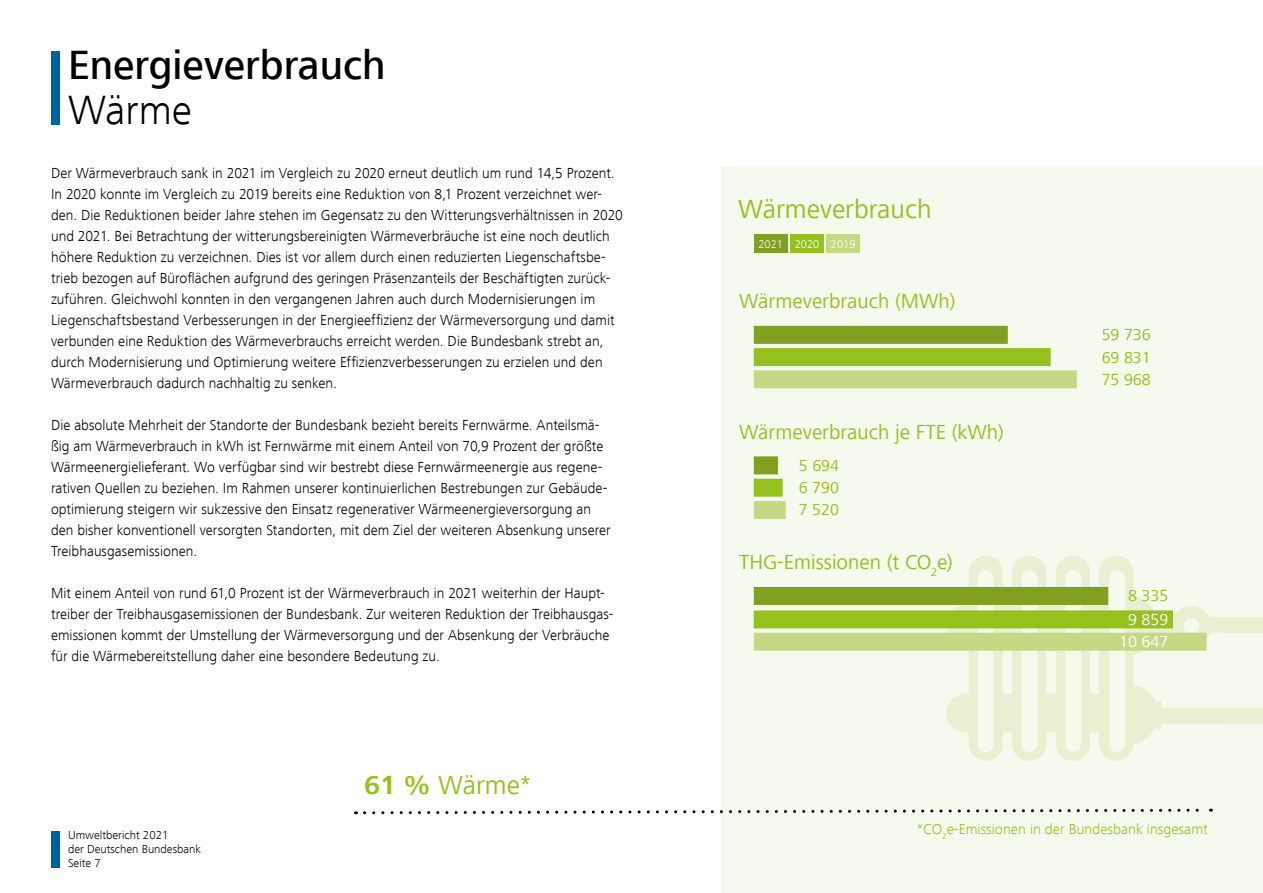
<style>
.page{position:relative;width:1263px;height:893px;background:#fff}
.page>*{position:absolute;margin:0;border:0;box-sizing:border-box;transform-origin:0 0}
.t1{font:500 42px/45px "Frutiger Next LTCE";color:#000}
.t2{font:27px "Frutiger Next LTCE";color:#95c11f}
.t3{font:21px "Frutiger Next LTCE";color:#95c11f}
.t4{font:16.5px/22.2px "Frutiger Next LTCE";color:#95c11f}
.t5{font:16.5px "Frutiger Next LTCE";color:#fff}
.t6{font:300 15px/21px "Frutiger Next LTCE";letter-spacing:.005em;color:#000}
.t7{font:300 15px "Frutiger Next LTCE";color:#95c11f}
.t8{font:300 12px/14.4px "Frutiger Next LTCE";color:#000}
.Fußnoten{font:300 11.55px "Frutiger Next LTCE";color:#fff}
.s1{font-weight:300}
.s2{font-weight:700}
</style>
<div class="page">
<div style="left:51px;top:831px;width:9px;height:36px;background:#0061a1"></div>
<div style="left:51px;top:51px;width:9px;height:73px;background:#0061a1"></div>
<div style="left:721px;top:168px;width:542px;height:725px;background:#f6f9ed"></div>
<div style="left:754px;top:370px;width:323px;height:18px;background:#c5d984"></div>
<div style="left:754px;top:326px;width:254px;height:18px;background:#80a022"></div>
<div style="left:754px;top:348px;width:297px;height:18px;background:#95c11f"></div>
<div style="left:754px;top:501px;width:32px;height:18px;background:#c5d984"></div>
<div style="left:754px;top:456px;width:24px;height:18px;background:#80a022"></div>
<div style="left:754px;top:479px;width:29px;height:18px;background:#95c11f"></div>
<svg style="left:355px;top:808px;width:856px;height:7px"></svg>
<div style="left:754px;top:235px;width:34px;height:18px;background:#80a022"></div>
<div style="left:826px;top:235px;width:34px;height:18px;background:#c5d984"></div>
<div style="left:790px;top:235px;width:34px;height:18px;background:#95c11f"></div>
<svg style="left:946px;top:556px;width:283px;height:205px"></svg>
<div style="left:1224px;top:617px;width:39px;height:16px;background:#e9f0d2"></div>
<div style="left:1229px;top:708px;width:34px;height:16px;background:#e9f0d2"></div>
<div style="left:754px;top:633px;width:452px;height:18px;background:#c5d984"></div>
<div style="left:754px;top:587px;width:354px;height:18px;background:#80a022"></div>
<div style="left:754px;top:610px;width:419px;height:18px;background:#95c11f"></div>
<h1 class="t1" style="left:68px;top:43px;width:319px">Energieverbrauch<br><span class="s1">Wärme</span></h1>
<p class="t6" style="left:51px;top:162px;width:573px">Der Wärmeverbrauch sank in 2021 im Vergleich zu 2020 erneut deutlich um rund 14,5 Prozent.<br>In 2020 konnte im Vergleich zu 2019 bereits eine Reduktion von 8,1 Prozent verzeichnet wer&shy;den. Die Reduktionen beider Jahre stehen im Gegensatz zu den Witterungsverhältnissen in 2020 und 2021. Bei Betrachtung der witterungsbereinigten Wärmeverbräuche ist eine noch deutlich höhere Reduktion zu verzeichnen. Dies ist vor allem durch einen reduzierten Liegenschaftsbe&shy;trieb bezogen auf Büroflächen aufgrund des geringen Präsenzanteils der Beschäftigten zurück&shy;zuführen. Gleichwohl konnten in den vergangenen Jahren auch durch Modernisierungen im Liegenschaftsbestand Verbesserungen in der Energieeffizienz der Wärmeversorgung und damit verbunden eine Reduktion des Wärmeverbrauchs erreicht werden. Die Bundesbank strebt an, durch Modernisierung und Optimierung weitere Effizienzverbesserungen zu erzielen und den Wärmeverbrauch dadurch nachhaltig zu senken.</p>
<p class="t6" style="left:51px;top:414px;width:561px">Die absolute Mehrheit der Standorte der Bundesbank bezieht bereits Fernwärme. Anteilsmä&shy;ßig am Wärmeverbrauch in kWh ist Fernwärme mit einem Anteil von 70,9 Prozent der größte Wärmeenergielieferant. Wo verfügbar sind wir bestrebt diese Fernwärmeenergie aus regene&shy;rativen Quellen zu beziehen. Im Rahmen unserer kontinuierlichen Bestrebungen zur Gebäude&shy;optimierung steigern wir sukzessive den Einsatz regenerativer Wärmeenergieversorgung an den bisher konventionell versorgten Standorten, mit dem Ziel der weiteren Absenkung unserer Treibhausgasemissionen.</p>
<p class="t6" style="left:51px;top:582px;width:564px">Mit einem Anteil von rund 61,0 Prozent ist der Wärmeverbrauch in 2021 weiterhin der Haupt&shy;treiber der Treibhausgasemissionen der Bundesbank. Zur weiteren Reduktion der Treibhausgas&shy;emissionen kommt der Umstellung der Wärmeversorgung und der Absenkung der Verbräuche für die Wärmebereitstellung daher eine besondere Bedeutung zu.</p>
<p class="t8" style="left:68px;top:828px;width:135px">Umweltbericht 2021<br>der Deutschen Bundesbank<br>Seite 7</p>
<h4 class="t2" style="left:364px;top:770px;width:168px"><span class="s2">61 %</span> Wärme*</h4>
<p class="t2" style="left:738px;top:194px;width:195px">Wärmeverbrauch</p>
<p class="Fußnoten" style="left:758px;top:238px;width:26px">2021</p>
<p class="Fußnoten" style="left:795px;top:238px;width:26px">2020</p>
<p class="Fußnoten" style="left:831px;top:238px;width:26px">2019</p>
<p class="t3" style="left:739px;top:290px;width:218px">Wärmeverbrauch (MWh)</p>
<p class="t3" style="left:739px;top:420px;width:266px">Wärmeverbrauch je FTE (kWh)</p>
<p class="t4" style="left:799px;top:454px;width:42px">5 694</p>
<p class="t4" style="left:799px;top:499px;width:42px">7 520</p>
<p class="t4" style="left:799px;top:477px;width:42px">6 790</p>
<p class="t3" style="left:739px;top:550px;width:215px">THG-Emissionen (t CO<sub>2</sub>e)</p>
<p class="t4" style="left:1102px;top:324px;width:51px">59 736<br>69 831</p>
<p class="t4" style="left:1102px;top:368px;width:51px">75 968</p>
<p class="t4" style="left:1128px;top:585px;width:42px">8 335</p>
<p class="t5" style="left:1128px;top:610px;width:42px">9 859</p>
<p class="t5" style="left:1119px;top:632px;width:51px">10 647</p>
<p class="t7" style="left:917px;top:820px;width:292px">*CO<sub>2</sub>e-Emissionen in der Bundesbank insgesamt</p>
</div>
